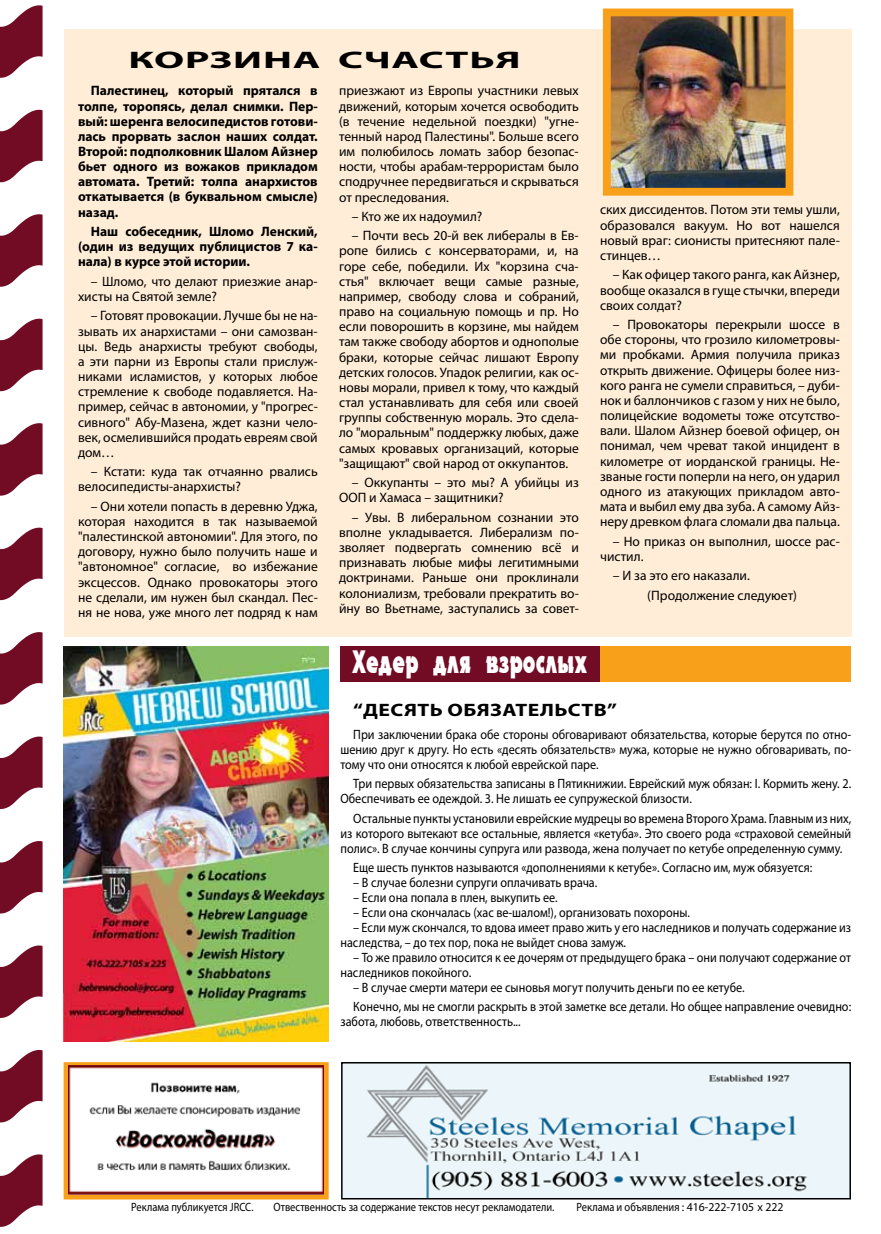
<style>
.page{position:relative;width:881px;height:1234px;background:#fff}
.page>*{position:absolute;margin:0;border:0;box-sizing:border-box;transform-origin:0 0}
.t1{font:31.5px "Electron Plain";letter-spacing:-.01em;color:#fff;scale:.67 1}
.t2{font:700 24px "Myriad Pro";color:#000;scale:1.75 1}
.t3{font:700 18px "Myriad Pro";letter-spacing:.05em;color:#000;scale:1.2 1}
.t4{font:13.65px/15.1px "Myriad Pro";color:#000;text-align:justify}
.t5{font:700 13.65px/15.1px "Myriad Pro";color:#000;text-align:justify}
.t6{font:13.5px/15px "Myriad Pro";color:#000;scale:.9 1}
.t7{font:12px "Myriad Pro";color:#000;scale:.87 1}
</style>
<div class="page">
<div style="left:64px;top:30px;width:786px;height:606px;background:#ffedd7"></div>
<svg style="left:0;top:5px;width:43px;height:73px"></svg>
<svg style="left:0;top:110px;width:43px;height:72px"></svg>
<svg style="left:0;top:214px;width:43px;height:73px"></svg>
<svg style="left:0;top:318px;width:43px;height:73px"></svg>
<svg style="left:0;top:423px;width:43px;height:72px"></svg>
<svg style="left:0;top:527px;width:43px;height:73px"></svg>
<svg style="left:0;top:632px;width:43px;height:72px"></svg>
<svg style="left:0;top:736px;width:43px;height:72px"></svg>
<svg style="left:0;top:841px;width:43px;height:72px"></svg>
<svg style="left:0;top:945px;width:43px;height:72px"></svg>
<svg style="left:0;top:1050px;width:43px;height:72px"></svg>
<svg style="left:0;top:1154px;width:43px;height:72px"></svg>
<div style="left:340px;top:646px;width:510px;height:36px;background:#f9a01b"></div>
<div style="left:340px;top:646px;width:260px;height:36px;background:#720c25"></div>
<img style="left:611px;top:18px;width:173px;height:169px">
<div style="left:602px;top:9px;width:191px;height:187px;border:8px solid #f9a01b"></div>
<img style="left:343px;top:1063px;width:505px;height:134px">
<div style="left:341px;top:1061px;width:509px;height:138px;border:1px solid #000"></div>
<div style="left:64px;top:1061px;width:264px;height:138px;border:7px solid #f9a01b"></div>
<img style="left:68px;top:1065px;width:255px;height:129px">
<img style="left:64px;top:646px;width:264px;height:394px">
<h2 class="t2" style="left:128px;top:44px;width:16px">КОР</h2>
<h2 class="t2" style="left:209px;top:44px;width:31px">ЗИНА</h2>
<h2 class="t2" style="left:338px;top:44px;width:76px">СЧАСТЬЯ</h2>
<p class="t5" style="left:78px;top:83px;width:241px;text-indent:13px">Палестинец, который прятался в толпе, торопясь, делал снимки. Пер&shy;вый: шеренга велосипедистов готови&shy;лась прорвать заслон наших солдат.<br>Второй: подполковник Шалом Айзнер бьет одного из вожаков прикладом автомата. Третий: толпа анархистов откатывается (в буквальном смысле) назад.</p>
<p class="t5" style="left:78px;top:223px;width:241px;text-indent:13px">Наш собеседник, Шломо Ленский, (один из ведущих публицистов 7 ка&shy;нала) в курсе этой истории.</p>
<p class="t4" style="left:78px;top:273px;width:241px;text-indent:13px">– Шломо, что делают приезжие анар&shy;хисты на Святой земле?</p>
<p class="t4" style="left:78px;top:308px;width:241px;text-indent:13px">– Готовят провокации. Лучше бы не на&shy;зывать их анархистами – они самозван&shy;цы. Ведь анархисты требуют свободы, а эти парни из Европы стали прислуж&shy;никами исламистов, у которых любое стремление к свободе подавляется. На&shy;пример, сейчас в автономии, у "прогрес&shy;сивного" Абу-Мазена, ждет казни чело&shy;век, осмелившийся продать евреям свой дом…</p>
<p class="t4" style="left:78px;top:464px;width:241px;text-indent:13px">– Кстати: куда так отчаянно рвались велосипедисты-анархисты?</p>
<p class="t4" style="left:78px;top:498px;width:241px;text-indent:13px">– Они хотели попасть в деревню Уджа, которая находится в так называемой "палестинской автономии". Для этого, по договору, нужно было получить наше и "автономное" согласие, во избежание эксцессов. Однако провокаторы этого не сделали, им нужен был скандал. Пес&shy;ня не нова, уже много лет подряд к нам</p>
<p class="t4" style="left:339px;top:83px;width:241px">приезжают из Европы участники левых движений, которым хочется освободить (в течение недельной поездки) "угне&shy;тенный народ Палестины". Больше всего им полюбилось ломать забор безопас&shy;ности, чтобы арабам-террористам было сподручнее передвигаться и скрываться от преследования.</p>
<p class="t4" style="left:352px;top:208px;width:132px">– Кто же их надоумил?</p>
<p class="t4" style="left:339px;top:228px;width:241px;text-indent:13px">– Почти весь 20-й век либералы в Ев&shy;ропе бились с консерваторами, и, на горе себе, победили. Их "корзина сча&shy;стья" включает вещи самые разные, например, свободу слова и собраний, право на социальную помощь и пр. Но если поворошить в корзине, мы найдем там также свободу абортов и однополые браки, которые сейчас лишают Европу детских голосов. Упадок религии, как ос&shy;новы морали, привел к тому, что каждый стал устанавливать для себя или своей группы собственную мораль. Это сдела&shy;ло "моральным" поддержку любых, даже самых кровавых организаций, которые "защищают" свой народ от оккупантов.</p>
<p class="t4" style="left:339px;top:474px;width:241px;text-indent:13px">– Оккупанты – это мы? А убийцы из<br>ООП и Хамаса – защитники?</p>
<p class="t4" style="left:339px;top:509px;width:241px;text-indent:13px">– Увы. В либеральном сознании это вполне укладывается. Либерализм по&shy;зволяет подвергать сомнению всё и признавать любые мифы легитимными доктринами. Раньше они проклинали колониализм, требовали прекратить во&shy;йну во Вьетнаме, заступались за совет-</p>
<p class="t4" style="left:600px;top:202px;width:241px">ских диссидентов. Потом эти темы ушли, образовался вакуум. Но вот нашелся новый враг: сионисты притесняют пале&shy;стинцев…</p>
<p class="t4" style="left:600px;top:267px;width:241px;text-indent:13px">– Как офицер такого ранга, как Айзнер, вообще оказался в гуще стычки, впереди своих солдат?</p>
<p class="t4" style="left:600px;top:316px;width:241px;text-indent:13px">– Провокаторы перекрыли шоссе в обе стороны, что грозило километровы&shy;ми пробками. Армия получила приказ открыть движение. Офицеры более низ&shy;кого ранга не сумели справиться, – дуби&shy;нок и баллончиков с газом у них не было, полицейские водометы тоже отсутство&shy;вали. Шалом Айзнер боевой офицер, он понимал, чем чреват такой инцидент в километре от иорданской границы. Не&shy;званые гости поперли на него, он ударил одного из атакующих прикладом авто&shy;мата и выбил ему два зуба. А самому Айз&shy;неру древком флага сломали два пальца.</p>
<p class="t4" style="left:600px;top:533px;width:241px;text-indent:13px">– Но приказ он выполнил, шоссе рас&shy;чистил.</p>
<p class="t4" style="left:647px;top:565px;width:151px;line-height:19.4px;text-indent:-34px">– И за это его наказали. (Продолжение следуюет)</p>
<h1 class="t1" style="left:352px;top:641px;width:354px">Хедер для взрослых</h1>
<h3 class="t3" style="left:353px;top:697px;width:221px">“десять обязательств”</h3>
<p class="t6" style="left:340px;top:726px;width:568px;text-align:justify;text-indent:13px">При заключении брака обе стороны обговаривают обязательства, которые берутся по отно&shy;шению друг к другу. Но есть «десять обязательств» мужа, которые не нужно обговаривать, по&shy;тому что они относятся к любой еврейской паре.</p>
<p class="t6" style="left:340px;top:776px;width:568px;text-indent:13px">Три первых обязательства записаны в Пятикнижии. Еврейский муж обязан: I. Кормить жену. 2.<br>Обеспечивать ее одеждой. 3. Не лишать ее супружеской близости.</p>
<p class="t6" style="left:340px;top:810px;width:568px;text-align:justify;text-indent:13px">Остальные пункты установили еврейские мудрецы во времена Второго Храма. Главным из них, из которого вытекают все остальные, является «кетуба». Это своего рода «страховой семейный полис». В случае кончины супруга или развода, жена получает по кетубе определенную сумму.</p>
<p class="t6" style="left:353px;top:859px;width:511px">Еще шесть пунктов называются «дополнениями к кетубе». Согласно им, муж обязуется:</p>
<p class="t6" style="left:353px;top:874px;width:272px">– В случае болезни супруги оплачивать врача.</p>
<p class="t6" style="left:353px;top:889px;width:229px">– Если она попала в плен, выкупить ее.</p>
<p class="t6" style="left:353px;top:904px;width:375px">– Если она скончалась (хас ве-шалом!), организовать похороны.</p>
<p class="t6" style="left:340px;top:919px;width:568px;text-indent:13px">– Если муж скончался, то вдова имеет право жить у его наследников и получать содержание из наследства, – до тех пор, пока не выйдет снова замуж.</p>
<p class="t6" style="left:340px;top:949px;width:568px;text-indent:13px">– То же правило относится к ее дочерям от предыдущего брака – они получают содержание от наследников покойного.</p>
<p class="t6" style="left:353px;top:977px;width:554px;line-height:19.2px">– В случае смерти матери ее сыновья могут получить деньги по ее кетубе.<br>Конечно, мы не смогли раскрыть в этой заметке все детали. Но общее направление очевидно:</p>
<p class="t6" style="left:340px;top:1013px;width:202px">забота, любовь, ответственность...</p>
<p class="t7" style="left:131px;top:1198px;width:142px">Реклама публикуется JRCC.</p>
<p class="t7" style="left:273px;top:1198px;width:324px">Отвественность за содержание текстов несут рекламодатели.</p>
<p class="t7" style="left:576px;top:1198px;width:239px">Реклама и объявления : 416-222-7105 x 222</p>
</div>
